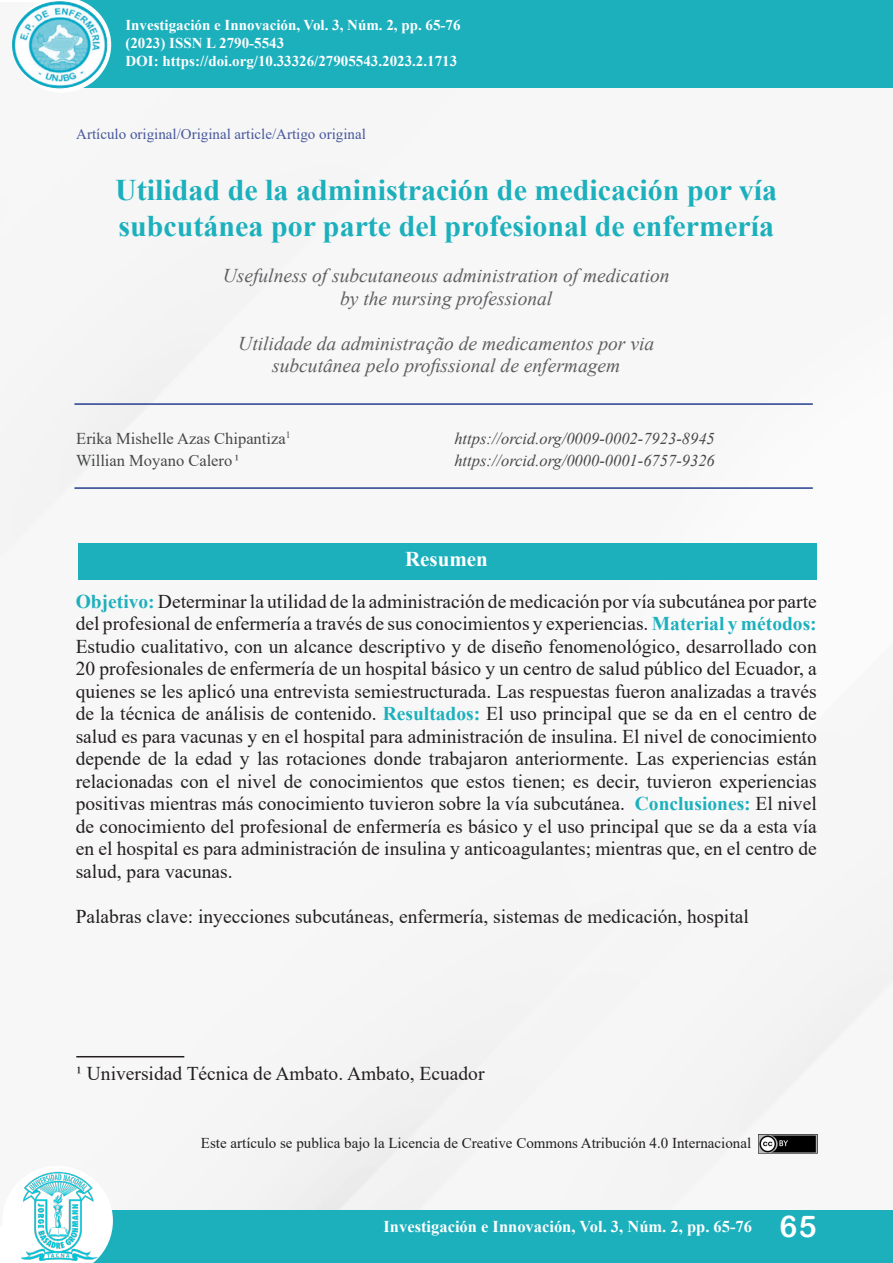
<style>
.page{position:relative;width:893px;height:1263px;background:#fff}
.page>*{position:absolute;margin:0;border:0;box-sizing:border-box;transform-origin:0 0}
.t1{font:700 30px/36px "Times New Roman";color:#1cb0bd}
.t2{font:30px "Arial Rounded MT Bold";color:#fff}
.t3{font:700 21px "Times New Roman";color:#fff}
.t4{font:19.5px/22.5px "Times New Roman";color:#231f20;text-align:justify}
.t5{font:italic 19.5px/22.5px "Times New Roman";color:#5f5f62;text-align:center}
.t6{font:italic 16.5px "Times New Roman";color:#464748}
.t7{font:16.5px "Times New Roman";color:#464748}
.t8{font:700 16.5px "Times New Roman";color:#fff}
.t9{font:700 15px "Times New Roman";color:#fff}
.t10{font:15px "Times New Roman";color:#231f20}
.t11{font:15px "Times New Roman";color:#48589c}
.s1{font-weight:700;color:#1cb0bd}
</style>
<div class="page">
<img style="left:0;top:36px;width:893px;height:1174px">
<div style="left:57px;top:0;width:836px;height:88px;background:#1cb0bd"></div>
<svg style="left:13px;top:0;width:98px;height:93px"></svg>
<img style="left:13px;top:2px;width:94px;height:86px">
<hr style="left:74px;top:403px;width:739px;height:2px;background:#253f8e">
<hr style="left:76px;top:1056px;width:108px;height:1px;background:#231f20">
<hr style="left:74px;top:487px;width:739px;height:2px;background:#253f8e">
<div style="left:78px;top:543px;width:739px;height:36px;background:#1cb0bd"></div>
<img style="left:758px;top:1135px;width:59px;height:18px">
<div style="left:74px;top:1210px;width:819px;height:53px;background:#1cb0bd"></div>
<svg style="left:2px;top:1166px;width:111px;height:88px"></svg>
<img style="left:16px;top:1170px;width:86px;height:93px">
<p class="t9" style="left:125px;top:14px;width:337px">Investigación e Innovación, Vol. 3, Núm. 2, pp. 65-76</p>
<p class="t9" style="left:125px;top:32px;width:160px">(2023) ISSN L 2790-5543</p>
<p class="t9" style="left:125px;top:50px;width:333px">DOI: https://doi.org/10.33326/27905543.2023.2.1713</p>
<p class="t11" style="left:76px;top:123px;width:291px">Artículo original/Original article/Artigo original</p>
<p class="t1" style="left:115px;top:171px;width:663px">Utilidad de la administración de medicación por vía subcutánea por parte del profesional de enfermería</p>
<p class="t5" style="left:223px;top:264px;width:448px">Usefulness of subcutaneous administration of medication by the nursing professional</p>
<p class="t5" style="left:238px;top:331px;width:417px">Utilidade da administração de medicamentos por via subcutânea pelo profissional de enfermagem</p>
<p class="t7" style="left:76px;top:426px;width:216px">Erika Mishelle Azas Chipantiza<sup>1</sup></p>
<p class="t6" style="left:454px;top:427px;width:262px">https://orcid.org/0009-0002-7923-8945</p>
<p class="t7" style="left:76px;top:449px;width:164px">Willian Moyano Calero1</p>
<p class="t6" style="left:454px;top:449px;width:262px">https://orcid.org/0000-0001-6757-9326</p>
<p class="t3" style="left:405px;top:544px;width:84px">Resumen</p>
<p class="t4" style="left:76px;top:589px;width:743px"><span class="s1">Objetivo:</span> Determinar la utilidad de la administración de medicación por vía subcutánea por parte del profesional de enfermería a través de sus conocimientos y experiencias. <span class="s1">Material y métodos:<br></span>Estudio cualitativo, con un alcance descriptivo y de diseño fenomenológico, desarrollado con 20 profesionales de enfermería de un hospital básico y un centro de salud público del Ecuador, a quienes se les aplicó una entrevista semiestructurada. Las respuestas fueron analizadas a través de la técnica de análisis de contenido. <span class="s1">Resultados:</span> El uso principal que se da en el centro de salud es para vacunas y en el hospital para administración de insulina. El nivel de conocimiento depende de la edad y las rotaciones donde trabajaron anteriormente. Las experiencias están relacionadas con el nivel de conocimientos que estos tienen; es decir, tuvieron experiencias positivas mientras más conocimiento tuvieron sobre la vía subcutánea. <span class="s1">Conclusiones:</span> El nivel de conocimiento del profesional de enfermería es básico y el uso principal que se da a esta vía en el hospital es para administración de insulina y anticoagulantes; mientras que, en el centro de salud, para vacunas.</p>
<p class="t4" style="left:76px;top:904px;width:675px">Palabras clave: inyecciones subcutáneas, enfermería, sistemas de medicación, hospital</p>
<p class="t4" style="left:76px;top:1062px;width:410px">1 Universidad Técnica de Ambato. Ambato, Ecuador</p>
<p class="t10" style="left:201px;top:1132px;width:552px">Este artículo se publica bajo la Licencia de Creative Commons Atribución 4.0 Internacional</p>
<p class="t8" style="left:384px;top:1214px;width:370px">Investigación e Innovación, Vol. 3, Núm. 2, pp. 65-76</p>
<p class="t2" style="left:780px;top:1208px;width:39px">65</p>
</div>
